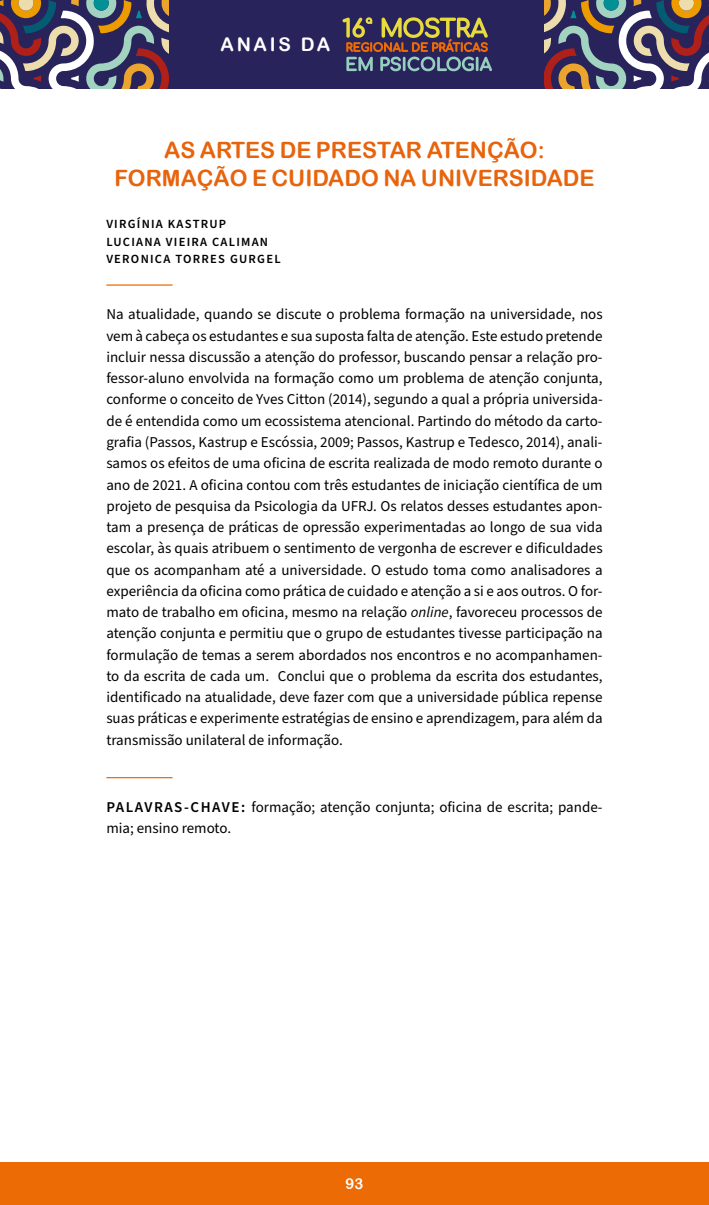
<style>
.page{position:relative;width:709px;height:1205px;background:#fff}
.page>*{position:absolute;margin:0;border:0;box-sizing:border-box;transform-origin:0 0}
.t1{font:22.5px/27.5px "Arial Rounded MT Bold";color:#e7630c;text-align:center}
.t2{font:18.75px "Arial Rounded MT Bold";letter-spacing:.15em;color:#fff}
.t3{font:15px/21.2px "Source Sans Pro";color:#000;text-align:justify}
.t4{font:15px "Arial Rounded MT Bold";color:#fff}
.t5{font:600 12.5px/17.5px "Source Sans Pro";letter-spacing:.1em;color:#000}
.s1{font-style:italic}
.s2{font-weight:600}
</style>
<div class="page">
<div style="left:0;top:1162px;width:709px;height:43px;background:#ed6b05"></div>
<svg style="left:1px;top:0;width:708px;height:89px;background:#504765"></svg>
<hr style="left:106px;top:284px;width:67px;height:2px;background:#ed6b05">
<hr style="left:106px;top:777px;width:67px;height:1px;background:#ed6b05">
<p class="t2" style="left:220px;top:33px;width:111px">ANAIS DA</p>
<h1 class="t1" style="left:114px;top:136px;width:481px">AS ARTES DE PRESTAR ATENÇÃO:<br>FORMAÇÃO E CUIDADO NA UNIVERSIDADE</h1>
<p class="t5" style="left:106px;top:216px;width:176px">VIRGÍNIA KASTRUP<br>LUCIANA VIEIRA CALIMAN<br>VERONICA TORRES GURGEL</p>
<p class="t3" style="left:106px;top:304px;width:498px">Na atualidade, quando se discute o problema formação na universidade, nos vem à cabeça os estudantes e sua suposta falta de atenção. Este estudo pretende incluir nessa discussão a atenção do professor, buscando pensar a relação pro&shy;fessor-aluno envolvida na formação como um problema de atenção conjunta, conforme o conceito de Yves Citton (2014), segundo a qual a própria universida&shy;de é entendida como um ecossistema atencional. Partindo do método da carto&shy;grafia (Passos, Kastrup e Escóssia, 2009; Passos, Kastrup e Tedesco, 2014), anali&shy;samos os efeitos de uma oficina de escrita realizada de modo remoto durante o ano de 2021. A oficina contou com três estudantes de iniciação científica de um projeto de pesquisa da Psicologia da UFRJ. Os relatos desses estudantes apon&shy;tam a presença de práticas de opressão experimentadas ao longo de sua vida escolar, às quais atribuem o sentimento de vergonha de escrever e dificuldades que os acompanham até a universidade. O estudo toma como analisadores a experiência da oficina como prática de cuidado e atenção a si e aos outros. O for&shy;mato de trabalho em oficina, mesmo na relação <span class="s1">online</span>, favoreceu processos de atenção conjunta e permitiu que o grupo de estudantes tivesse participação na formulação de temas a serem abordados nos encontros e no acompanhamen&shy;to da escrita de cada um. Conclui que o problema da escrita dos estudantes, identificado na atualidade, deve fazer com que a universidade pública repense suas práticas e experimente estratégias de ensino e aprendizagem, para além da transmissão unilateral de informação.</p>
<p class="t3" style="left:106px;top:797px;width:498px"><span class="s2">PALAVRAS-CHAVE:</span> formação; atenção conjunta; oficina de escrita; pande&shy;mia; ensino remoto.</p>
<p class="t4" style="left:345px;top:1175px;width:19px">93</p>
</div>
